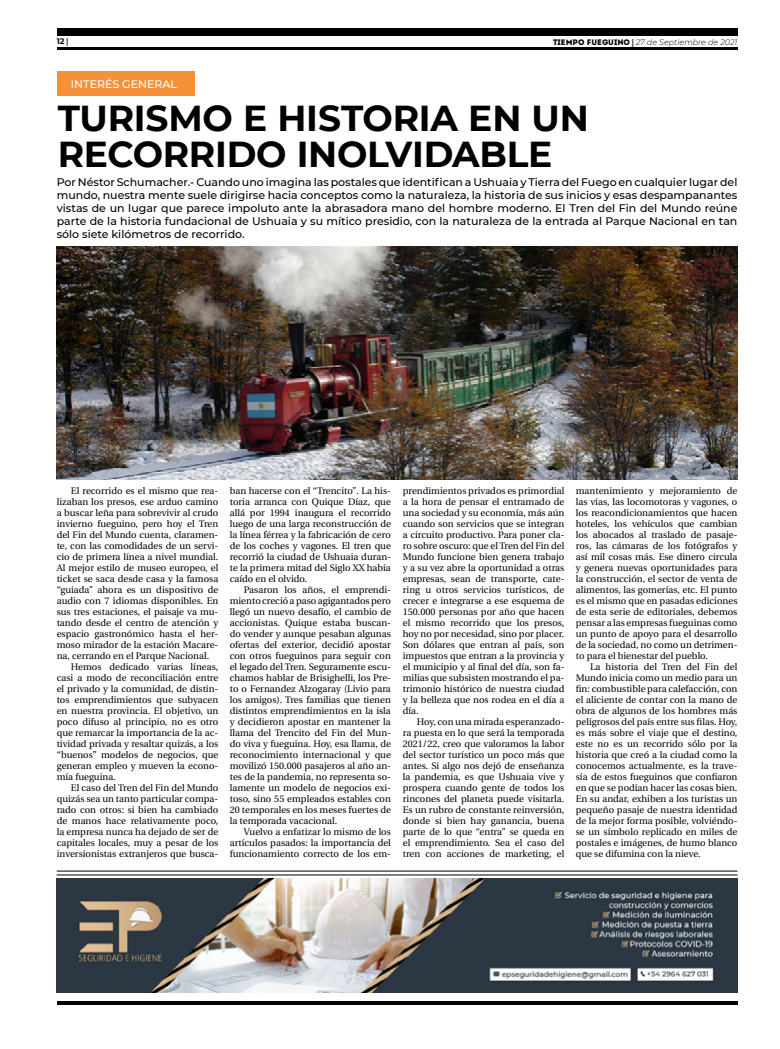
<style>
.page{position:relative;width:780px;height:1049px;background:#fff}
.page>*{position:absolute;margin:0;border:0;box-sizing:border-box;transform-origin:0 0}
.t1{font:700 36px/36px "Montserrat";letter-spacing:-.01em;color:#000}
.t2{font:500 11px/13px "Montserrat";color:#000;text-align:justify}
.t3{font:500 11px "Montserrat";color:#fff}
.t4{font:9.5px/11px "Utopia";color:#000;text-align:justify}
.t5{font:italic 300 8px "Montserrat";color:#000}
.t6{font:700 8px "Montserrat";color:#000}
.s1{font-family:"Utopia"}
.s2{font-family:"Intro";font-weight:400;font-style:normal}
.s3{font-family:"Utopia";font-weight:700;font-style:normal}
</style>
<div class="page">
<hr style="left:57px;top:48px;width:680px;height:2px;background:#000">
<div style="left:57px;top:28px;width:680px;height:7px;background:#000"></div>
<hr style="left:57px;top:1001px;width:680px;height:4px;background:#000">
<div style="left:57px;top:72px;width:137px;height:24px;background:#f79139"></div>
<img style="left:57px;top:878px;width:680px;height:114px">
<hr style="left:57px;top:874px;width:680px;height:1px;background:#000">
<hr style="left:57px;top:870px;width:680px;height:1px;background:#000">
<img style="left:57px;top:247px;width:680px;height:232px">
<p class="t6" style="left:57px;top:35px;width:13px">12 <span class="s1">|</span></p>
<p class="t5" style="left:553px;top:36px;width:186px"><span class="s2">TIEMPO FUEGUINO</span> <span class="s3">|</span> 27 de Septiembre de 2021</p>
<p class="t3" style="left:71px;top:76px;width:108px">INTERÉS GENERAL</p>
<h1 class="t1" style="left:58px;top:99px;width:532px">TURISMO E HISTORIA EN UN<br>RECORRIDO INOLVIDABLE</h1>
<p class="t2" style="left:57px;top:176px;width:682px">Por Néstor Schumacher.- Cuando uno imagina las postales que identifican a Ushuaia y Tierra del Fuego en cualquier lugar del mundo, nuestra mente suele dirigirse hacia conceptos como la naturaleza, la historia de sus inicios y esas despampanantes vistas de un lugar que parece impoluto ante la abrasadora mano del hombre moderno. El Tren del Fin del Mundo reúne parte de la historia fundacional de Ushuaia y su mítico presidio, con la naturaleza de la entrada al Parque Nacional en tan sólo siete kilómetros de recorrido.</p>
<p class="t4" style="left:71px;top:486px;width:149px">El recorrido es el mismo que rea-</p>
<p class="t4" style="left:57px;top:497px;width:163px">lizaban los presos, ese arduo camino</p>
<p class="t4" style="left:57px;top:508px;width:163px">a buscar leña para sobrevivir al crudo</p>
<p class="t4" style="left:57px;top:519px;width:163px">invierno fueguino, pero hoy el Tren</p>
<p class="t4" style="left:57px;top:530px;width:163px">del Fin del Mundo cuenta, claramen-</p>
<p class="t4" style="left:57px;top:541px;width:163px">te, con las comodidades de un servi-</p>
<p class="t4" style="left:57px;top:552px;width:163px">cio de primera línea a nivel mundial.</p>
<p class="t4" style="left:57px;top:563px;width:163px">Al mejor estilo de museo europeo, el</p>
<p class="t4" style="left:57px;top:574px;width:163px">ticket se saca desde casa y la famosa</p>
<p class="t4" style="left:57px;top:585px;width:163px">“guiada” ahora es un dispositivo de</p>
<p class="t4" style="left:57px;top:596px;width:163px">audio con 7 idiomas disponibles. En</p>
<p class="t4" style="left:57px;top:607px;width:163px">sus tres estaciones, el paisaje va mu-</p>
<p class="t4" style="left:57px;top:618px;width:163px">tando desde el centro de atención y</p>
<p class="t4" style="left:57px;top:629px;width:163px">espacio gastronómico hasta el her-</p>
<p class="t4" style="left:57px;top:640px;width:163px">moso mirador de la estación Macare-</p>
<p class="t4" style="left:57px;top:651px;width:154px">na, cerrando en el Parque Nacional.</p>
<p class="t4" style="left:71px;top:662px;width:149px">Hemos dedicado varias líneas,</p>
<p class="t4" style="left:57px;top:673px;width:163px">casi a modo de reconciliación entre</p>
<p class="t4" style="left:57px;top:684px;width:163px">el privado y la comunidad, de distin-</p>
<p class="t4" style="left:57px;top:695px;width:163px">tos emprendimientos que subyacen</p>
<p class="t4" style="left:57px;top:706px;width:163px">en nuestra provincia. El objetivo, un</p>
<p class="t4" style="left:57px;top:717px;width:163px">poco difuso al principio, no es otro</p>
<p class="t4" style="left:57px;top:728px;width:163px">que remarcar la importancia de la ac-</p>
<p class="t4" style="left:57px;top:739px;width:163px">tividad privada y resaltar quizás, a los</p>
<p class="t4" style="left:57px;top:750px;width:163px">“buenos” modelos de negocios, que</p>
<p class="t4" style="left:57px;top:761px;width:163px">generan empleo y mueven la econo-</p>
<p class="t4" style="left:57px;top:772px;width:61px">mía fueguina.</p>
<p class="t4" style="left:71px;top:783px;width:149px">El caso del Tren del Fin del Mundo</p>
<p class="t4" style="left:57px;top:794px;width:163px">quizás sea un tanto particular compa-</p>
<p class="t4" style="left:57px;top:805px;width:163px">rado con otros: si bien ha cambiado</p>
<p class="t4" style="left:57px;top:816px;width:163px">de manos hace relativamente poco,</p>
<p class="t4" style="left:57px;top:827px;width:163px">la empresa nunca ha dejado de ser de</p>
<p class="t4" style="left:57px;top:838px;width:163px">capitales locales, muy a pesar de los</p>
<p class="t4" style="left:57px;top:849px;width:163px">inversionistas extranjeros que busca-</p>
<p class="t4" style="left:230px;top:486px;width:163px">ban hacerse con el “Trencito”. La his&shy;toria arranca con Quique Díaz, que allá por 1994 inaugura el recorrido luego de una larga reconstrucción de la línea férrea y la fabricación de cero de los coches y vagones. El tren que recorrió la ciudad de Ushuaia duran&shy;te la primera mitad del Siglo XX había caído en el olvido.</p>
<p class="t4" style="left:230px;top:585px;width:163px;text-indent:14px">Pasaron los años, el emprendi&shy;miento creció a paso agigantados pero llegó un nuevo desafío, el cambio de accionistas. Quique estaba buscan&shy;do vender y aunque pesaban algunas ofertas del exterior, decidió apostar con otros fueguinos para seguir con el legado del Tren. Seguramente escu&shy;chamos hablar de Brisighelli, los Pre&shy;to o Fernandez Alzogaray (Livio para los amigos). Tres familias que tienen distintos emprendimientos en la isla y decidieron apostar en mantener la llama del Trencito del Fin del Mun&shy;do viva y fueguina. Hoy, esa llama, de reconocimiento internacional y que movilizó 150.000 pasajeros al año an&shy;tes de la pandemia, no representa so&shy;lamente un modelo de negocios exi&shy;toso, sino 55 empleados estables con 20 temporales en los meses fuertes de la temporada vacacional.</p>
<p class="t4" style="left:230px;top:827px;width:163px;text-indent:14px">Vuelvo a enfatizar lo mismo de los artículos pasados: la importancia del funcionamiento correcto de los em-</p>
<p class="t4" style="left:403px;top:486px;width:163px">prendimientos privados es primordial a la hora de pensar el entramado de una sociedad y su economía, más aún cuando son servicios que se integran a circuito productivo. Para poner cla&shy;ro sobre oscuro: que el Tren del Fin del Mundo funcione bien genera trabajo y a su vez abre la oportunidad a otras empresas, sean de transporte, cate&shy;ring u otros servicios turísticos, de crecer e integrarse a ese esquema de 150.000 personas por año que hacen el mismo recorrido que los presos, hoy no por necesidad, sino por placer.<br>Son dólares que entran al país, son impuestos que entran a la provincia y el municipio y al final del día, son fa&shy;milias que subsisten mostrando el pa&shy;trimonio histórico de nuestra ciudad y la belleza que nos rodea en el día a día.</p>
<p class="t4" style="left:403px;top:717px;width:163px;text-indent:14px">Hoy, con una mirada esperanzado&shy;ra puesta en lo que será la temporada 2021/22, creo que valoramos la labor del sector turístico un poco más que antes. Si algo nos dejó de enseñanza la pandemia, es que Ushuaia vive y prospera cuando gente de todos los rincones del planeta puede visitarla.<br>Es un rubro de constante reinversión, donde si bien hay ganancia, buena parte de lo que “entra” se queda en el emprendimiento. Sea el caso del tren con acciones de marketing, el</p>
<p class="t4" style="left:576px;top:486px;width:163px">mantenimiento y mejoramiento de las vías, las locomotoras y vagones, o los reacondicionamientos que hacen hoteles, los vehículos que cambian los abocados al traslado de pasaje&shy;ros, las cámaras de los fotógrafos y así mil cosas más. Ese dinero circula y genera nuevas oportunidades para la construcción, el sector de venta de alimentos, las gomerías, etc. El punto es el mismo que en pasadas ediciones de esta serie de editoriales, debemos pensar a las empresas fueguinas como un punto de apoyo para el desarrollo de la sociedad, no como un detrimen&shy;to para el bienestar del pueblo.</p>
<p class="t4" style="left:576px;top:662px;width:163px;text-indent:14px">La historia del Tren del Fin del Mundo inicia como un medio para un fin: combustible para calefacción, con el aliciente de contar con la mano de obra de algunos de los hombres más peligrosos del país entre sus filas. Hoy, es más sobre el viaje que el destino, este no es un recorrido sólo por la historia que creó a la ciudad como la conocemos actualmente, es la trave&shy;sía de estos fueguinos que confiaron en que se podían hacer las cosas bien.<br>En su andar, exhiben a los turistas un pequeño pasaje de nuestra identidad de la mejor forma posible, volviéndo&shy;se un símbolo replicado en miles de postales e imágenes, de humo blanco que se difumina con la nieve.</p>
</div>
